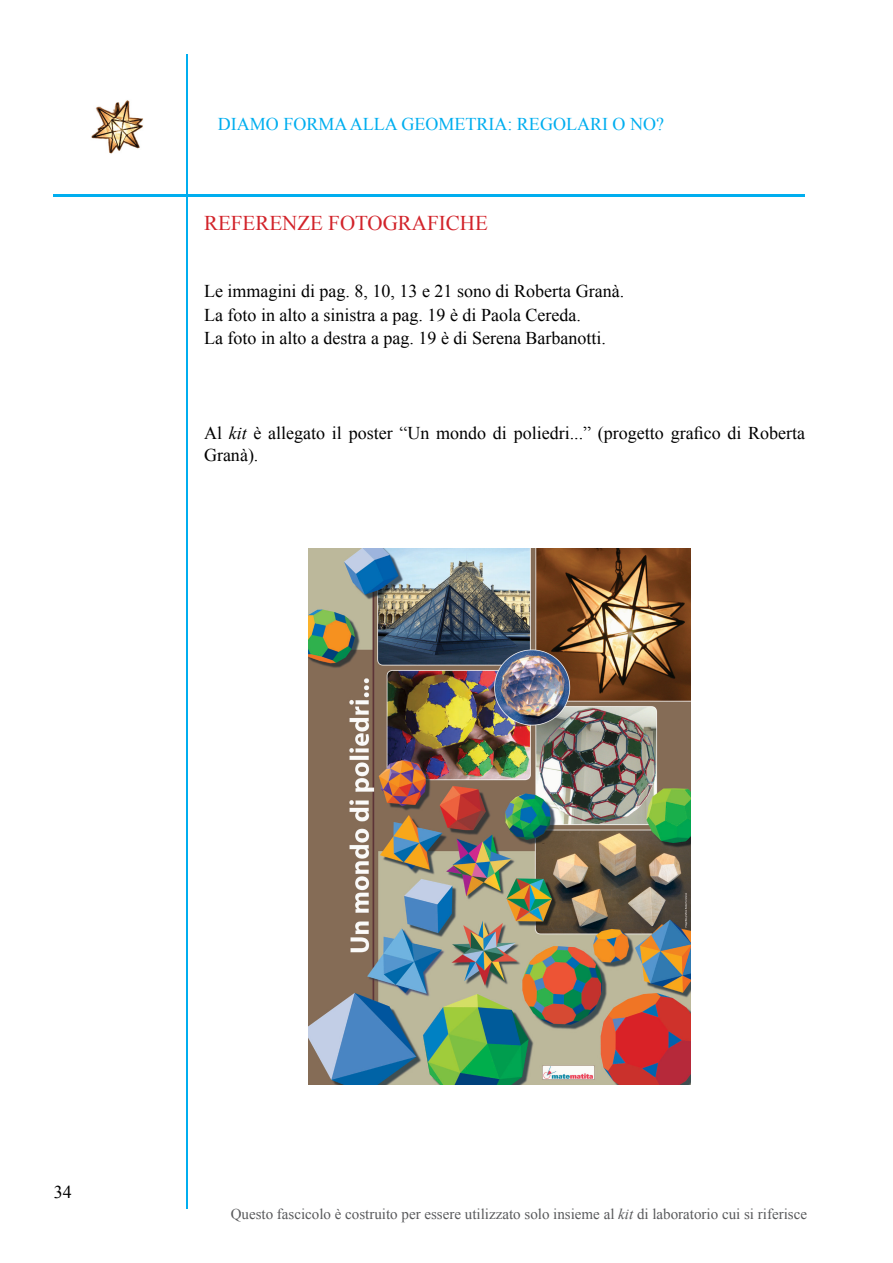
<style>
.page{position:relative;width:893px;height:1263px;background:#fff}
.page>*{position:absolute;margin:0;border:0;box-sizing:border-box;transform-origin:0 0}
.t1{font:21px "Times New Roman";color:#d2232a}
.t2{font:18px/23.7px "Times New Roman";color:#000}
.t3{font:18px "Times New Roman";color:#00aeef}
.t4{font:15px "Times New Roman";color:#58595b}
.s1{font-style:italic}
</style>
<div class="page">
<img style="left:308px;top:549px;width:383px;height:535px">
<hr style="left:54px;top:194px;width:751px;height:3px;background:#00aeef">
<hr style="left:186px;top:54px;width:1px;height:1155px;background:#00aeef">
<img style="left:91px;top:100px;width:52px;height:54px">
<p class="t3" style="left:218px;top:118px;width:447px">DIAMO FORMA ALLA GEOMETRIA: REGOLARI O NO?</p>
<p class="t1" style="left:204px;top:216px;width:285px">REFERENZE FOTOGRAFICHE</p>
<p class="t2" style="left:204px;top:281px;width:421px">Le immagini di pag. 8, 10, 13 e 21 sono di Roberta Granà.<br>La foto in alto a sinistra a pag. 19 è di Paola Cereda.<br>La foto in alto a destra a pag. 19 è di Serena Barbanotti.</p>
<p class="t2" style="left:204px;top:424px;width:602px;line-height:21.6px">Al <span class="s1">kit</span> è allegato il poster “Un mondo di poliedri...” (progetto grafico di Roberta<br>Granà).</p>
<p class="t2" style="left:54px;top:1182px;width:19px">34</p>
<p class="t4" style="left:231px;top:1209px;width:578px">Questo fascicolo è costruito per essere utilizzato solo insieme al <span class="s1">kit</span> di laboratorio cui si riferisce</p>
</div>
